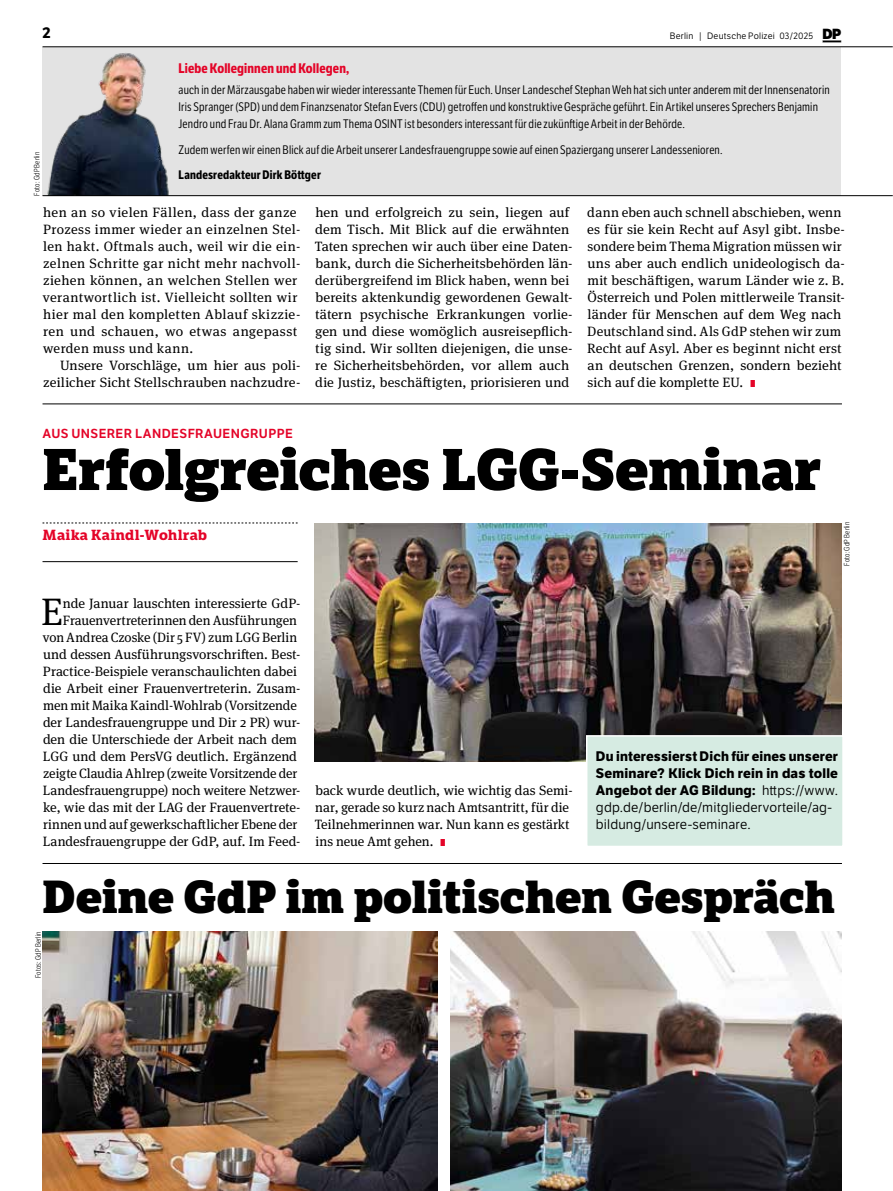
<style>
.page{position:relative;width:893px;height:1191px;background:#fff}
.page>*{position:absolute;margin:0;border:0;box-sizing:border-box;transform-origin:0 0}
.t1{font:800 57px "LFT Etica Sheriff";letter-spacing:-.01em;color:#000}
.t2{font:800 45px "LFT Etica Sheriff";letter-spacing:-.01em;color:#000}
.t3{font:38.25px "Meta Serif Pro";color:#000}
.t4{font:700 15px "LFT Etica";color:#000}
.t5{font:700 14.25px "LFT Etica Sheriff";letter-spacing:.015em;color:#e40428}
.t6{font:13.5px/17px "Meta Serif Pro";letter-spacing:.01em;color:#000}
.t7{font:13.5px/17px "Meta Serif Pro";letter-spacing:.01em;color:#000;text-align:right;scale:1.04 1}
.t8{font:13.5px/17px "Meta Serif Pro";letter-spacing:.03em;color:#000}
.t9{font:700 13.5px/17px "LFT Etica";letter-spacing:.015em;color:#000;text-align:justify}
.t10{font:13.5px/17px "LFT Etica Bk";letter-spacing:.01em;color:#000}
.t11{font:700 13.5px "LFT Etica Condensed";letter-spacing:.01em;color:#e40428}
.t12{font:12.75px "LFT Etica SB";letter-spacing:.03em;color:#e40428}
.t13{font:12px/17px "LFT Etica Condensed";letter-spacing:.015em;color:#000}
.t14{font:700 12px "LFT Etica Condensed";letter-spacing:.015em;color:#000}
.t15{font:9px "LFT Etica Bk";letter-spacing:.025em;color:#000}
.t16{font:300 7.5px "LFT Etica Condensed";letter-spacing:.02em;color:#000}
.s1{font-size:9.3px}
.s2{font-family:"LFT Etica XB";font-size:14.25px}
.s3{font-family:"LFT Etica XB";font-size:9.75px;color:#e40428}
.s4{font-family:"LFT Etica Bk";font-weight:400}
</style>
<div class="page">
<svg style="left:822px;top:40px;width:19px;height:2px"></svg>
<img style="left:315px;top:523px;width:527px;height:238px">
<svg style="left:43px;top:523px;width:255px;height:1px"></svg>
<hr style="left:43px;top:561px;width:255px;height:1px;background:#000">
<div style="left:587px;top:736px;width:256px;height:110px;background:#d6ebe2"></div>
<div style="left:586px;top:735px;width:258px;height:112px;border:2px solid #fff"></div>
<div style="left:43px;top:47px;width:798px;height:148px;background:#e3e3e3"></div>
<img style="left:47px;top:53px;width:122px;height:142px">
<hr style="left:43px;top:195px;width:850px;height:1px;background:#000">
<hr style="left:43px;top:47px;width:850px;height:1px;background:#000">
<img style="left:43px;top:931px;width:395px;height:260px">
<img style="left:451px;top:931px;width:391px;height:260px">
<hr style="left:43px;top:863px;width:799px;height:1px;background:#000">
<hr style="left:43px;top:404px;width:799px;height:1px;background:#000">
<p class="t4" style="left:43px;top:23px;width:10px">2</p>
<p class="t15" style="left:670px;top:31px;width:173px">Berlin <span class="s1">|</span> Deutsche Polizei 03/2025 <span class="s2">DP</span></p>
<p class="t16" style="left:32px;top:196px;width:45px;rotate:-90deg">Foto: GdP Berlin</p>
<p class="t11" style="left:179px;top:60px;width:172px">Liebe Kolleginnen und Kollegen,</p>
<p class="t13" style="left:179px;top:82px;width:653px">auch in der Märzausgabe haben wir wieder interessante Themen für Euch. Unser Landeschef Stephan Weh hat sich unter anderem mit der Innensenatorin<br>Iris Spranger (SPD) und dem Finanzsenator Stefan Evers (CDU) getroffen und konstruktive Gespräche geführt. Ein Artikel unseres Sprechers Benjamin<br>Jendro und Frau Dr. Alana Gramm zum Thema OSINT ist besonders interessant für die zukünftige Arbeit in der Behörde.</p>
<p class="t13" style="left:179px;top:141px;width:546px">Zudem werfen wir einen Blick auf die Arbeit unserer Landesfrauengruppe sowie auf einen Spaziergang unserer Landessenioren.</p>
<p class="t14" style="left:179px;top:168px;width:144px">Landesredakteur Dirk Böttger</p>
<p class="t8" style="left:43px;top:203px;width:259px">hen an so vielen Fällen, dass der ganze Prozess immer wieder an einzelnen Stel&shy;len hakt. Oftmals auch, weil wir die ein&shy;zelnen Schritte gar nicht mehr nachvoll&shy;ziehen können, an welchen Stellen wer verantwortlich ist. Vielleicht sollten wir hier mal den kompletten Ablauf skizzie&shy;ren und schauen, wo etwas angepasst werden muss und kann.</p>
<p class="t7" style="left:43px;top:356px;width:249px">Unsere Vorschläge, um hier aus poli&shy;zeilicher Sicht Stellschrauben nachzudre-</p>
<p class="t7" style="left:315px;top:203px;width:250px;text-align:left">hen und erfolgreich zu sein, liegen auf dem Tisch. Mit Blick auf die erwähnten Taten sprechen wir auch über eine Daten&shy;bank, durch die Sicherheitsbehörden län&shy;derübergreifend im Blick haben, wenn bei bereits aktenkundig gewordenen Gewalt&shy;tätern psychische Erkrankungen vorlie&shy;gen und diese womöglich ausreisepflich&shy;tig sind. Wir sollten diejenigen, die unse&shy;re Sicherheitsbehörden, vor allem auch die Justiz, beschäftigten, priorisieren und</p>
<p class="t6" style="left:587px;top:203px;width:259px">dann eben auch schnell abschieben, wenn es für sie kein Recht auf Asyl gibt. Insbe&shy;sondere beim Thema Migration müssen wir uns aber auch endlich unideologisch da&shy;mit beschäftigen, warum Länder wie z. B.<br>Österreich und Polen mittlerweile Transit&shy;länder für Menschen auf dem Weg nach Deutschland sind. Als GdP stehen wir zum Recht auf Asyl. Aber es beginnt nicht erst an deutschen Grenzen, sondern bezieht sich auf die komplette EU. <span class="s3">I</span></p>
<p class="t12" style="left:43px;top:426px;width:252px">AUS UNSERER LANDESFRAUENGRUPPE</p>
<h1 class="t1" style="left:43px;top:434px;width:780px">Erfolgreiches LGG-Seminar</h1>
<p class="t5" style="left:43px;top:526px;width:166px">Maika Kaindl-Wohlrab</p>
<p class="t16" style="left:843px;top:566px;width:45px;rotate:-90deg">Foto: GdP Berlin</p>
<p class="t6" style="left:43px;top:594px;width:259px;text-align:right">nde Januar lauschten interessierte GdP-Frauenvertreterinnen den Ausführungen von Andrea Czoske (Dir 5 FV) zum LGG Berlin und dessen Ausführungsvorschriften. Best-Practice-Beispiele veranschaulichten dabei die Arbeit einer Frauenvertreterin. Zusam&shy;men mit Maika Kaindl-Wohlrab (Vorsitzende der Landesfrauengruppe und Dir 2 PR) wur&shy;den die Unterschiede der Arbeit nach dem LGG und dem PersVG deutlich. Ergänzend zeigte Claudia Ahlrep (zweite Vorsitzende der Landesfrauengruppe) noch weitere Netzwer&shy;ke, wie das mit der LAG der Frauenvertrete&shy;rinnen und auf gewerkschaftlicher Ebene der Landesfrauengruppe der GdP, auf. Im Feed-</p>
<h3 class="t3" style="left:41px;top:584px;width:23px">E</h3>
<p class="t6" style="left:315px;top:781px;width:259px">back wurde deutlich, wie wichtig das Semi&shy;nar, gerade so kurz nach Amtsantritt, für die Teilnehmerinnen war. Nun kann es gestärkt ins neue Amt gehen. <span class="s3">I</span></p>
<p class="t9" style="left:596px;top:748px;width:244px">Du interessierst Dich für eines unserer Seminare? Klick Dich rein in das tolle Angebot der AG Bildung: <span class="s4">https://www.</span></p>
<p class="t10" style="left:596px;top:799px;width:238px">gdp.de/berlin/de/mitgliedervorteile/ag&shy;bildung/unsere-seminare.</p>
<h2 class="t2" style="left:43px;top:869px;width:794px">Deine GdP im politischen Gespräch</h2>
<p class="t16" style="left:34px;top:978px;width:48px;rotate:-90deg">Fotos: GdP Berlin</p>
</div>
